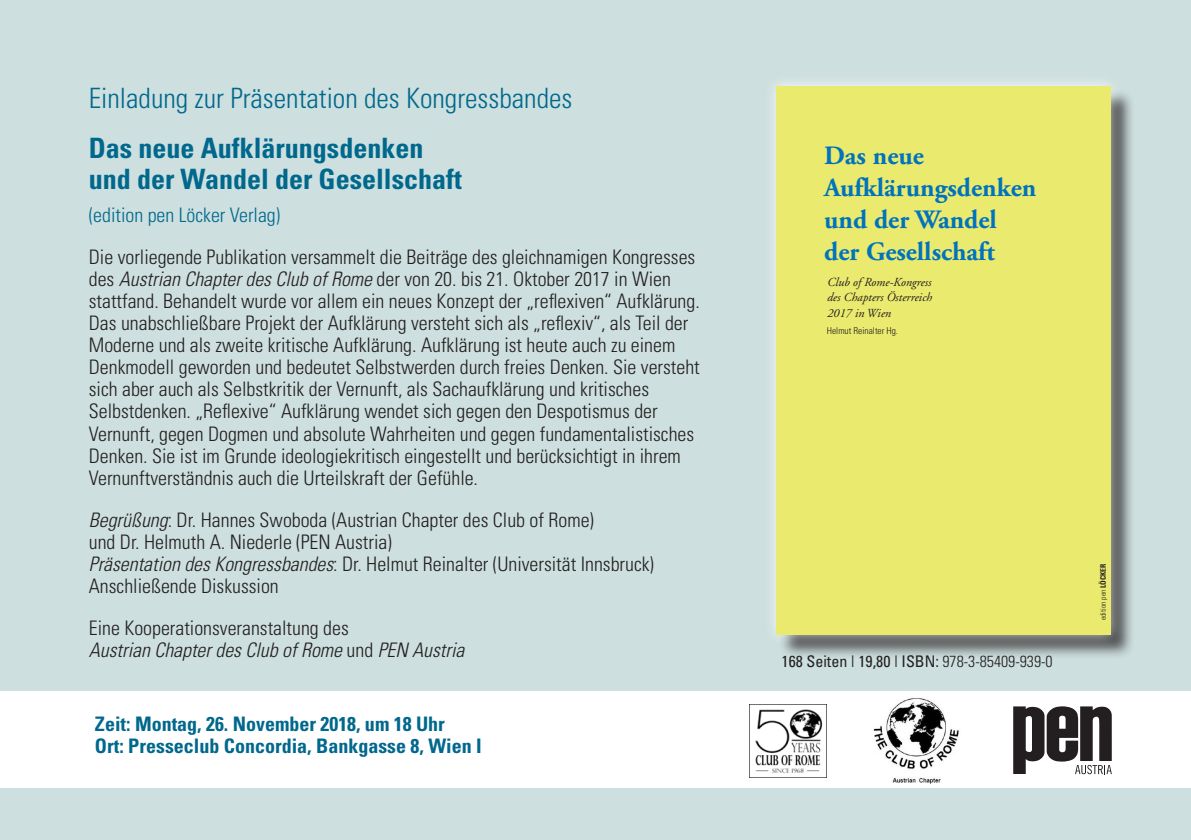
<style>
.page{position:relative;width:1191px;height:840px;background:#fff}
.page>*{position:absolute;margin:0;border:0;box-sizing:border-box;transform-origin:0 0}
.t1{font:700 condensed 28px/30.8px "Univers";color:#00688d}
.t2{font:300 condensed 28px "Univers";color:#00688d}
.t3{font:700 26.4px/32px "Adobe Garamond";color:#0073bc}
.t4{font:300 condensed 20px/22px "Univers";color:#231f20}
.t5{font:700 condensed 20px/22px "Univers";color:#00688d}
.t6{font:italic 300 condensed 20px/22px "Univers";color:#231f20}
.t7{font:300 condensed 20px "Univers";color:#00688d}
.t8{font:condensed 16px "Univers";color:#231f20}
.t9{font:italic 12.2px/15.2px "Adobe Garamond";color:#231f20;text-align:justify}
.t10{font:300 condensed 9.4px "Univers";color:#231f20}
.t11{font:300 condensed 7.6px "Univers";color:#231f20}
.s1{font-style:italic}
.s2{font-style:normal}
.s3{font-weight:300}
.s4{font-weight:700}
</style>
<div class="page">
<div style="left:0;top:0;width:1191px;height:691px;background:#cddfde"></div>
<svg style="left:1013px;top:706px;width:98px;height:67px"></svg>
<div style="left:778px;top:88px;width:357px;height:571px;background:#231f20;opacity:.75"></div>
<div style="left:762px;top:73px;width:361px;height:574px;background:#fff;opacity:.75"></div>
<div style="left:776px;top:86px;width:334px;height:548px;background:#eaea6f"></div>
<img style="left:749px;top:704px;width:77px;height:73px">
<div style="left:0;top:788px;width:1191px;height:51px;background:#cddfde"></div>
<img style="left:873px;top:698px;width:86px;height:86px">
<h1 class="t2" style="left:89px;top:81px;width:485px">Einladung zur Präsentation des Kongressbandes</h1>
<h1 class="t1" style="left:89px;top:132px;width:374px">Das neue Aufklärungsdenken und der Wandel der Gesellschaft</h1>
<p class="t7" style="left:89px;top:203px;width:193px">(edition pen Löcker Verlag)</p>
<p class="t4" style="left:89px;top:246px;width:612px">Die vorliegende Publikation versammelt die Beiträge des gleichnamigen Kongresses des <span class="s1">Austrian Chapter des Club of Rome</span> der von 20. bis 21. Oktober 2017 in Wien stattfand. Behandelt wurde vor allem ein neues Konzept der „reflexiven“ Aufklärung.<br>Das unabschließbare Projekt der Aufklärung versteht sich als „reflexiv“, als Teil der Moderne und als zweite kritische Aufklärung. Aufklärung ist heute auch zu einem Denkmodell geworden und bedeutet Selbstwerden durch freies Denken. Sie versteht sich aber auch als Selbstkritik der Vernunft, als Sachaufklärung und kritisches Selbstdenken. „Reflexive“ Aufklärung wendet sich gegen den Despotismus der Vernunft, gegen Dogmen und absolute Wahrheiten und gegen fundamentalistisches Denken. Sie ist im Grunde ideologiekritisch eingestellt und berücksichtigt in ihrem Vernunftverständnis auch die Urteilskraft der Gefühle.</p>
<p class="t4" style="left:89px;top:508px;width:567px"><span class="s1">Begrüßung</span>: Dr. Hannes Swoboda (Austrian Chapter des Club of Rome)<br>und Dr. Helmuth A. Niederle (PEN Austria)<br><span class="s1">Präsentation des Kongressbandes</span>: Dr. Helmut Reinalter (Universität Innsbruck)<br>Anschließende Diskussion</p>
<p class="t6" style="left:89px;top:616px;width:377px"><span class="s2">Eine Kooperationsveranstaltung des<br></span>Austrian Chapter des Club of Rome <span class="s2">und</span> PEN Austria</p>
<p class="t5" style="left:95px;top:712px;width:388px">Zeit: Montag, 26. November 2018, um 18 Uhr<br>Ort: Presseclub Concordia, Bankgasse 8, Wien I</p>
<h2 class="t3" style="left:824px;top:140px;width:214px">Das neue<br>Aufklärungsdenken und der Wandel der Gesellschaft</h2>
<p class="t9" style="left:827px;top:275px;width:106px">Club of Rome-Kongress des Chapters Österreich 2017 in Wien</p>
<p class="t10" style="left:827px;top:324px;width:73px">Helmut Reinalter Hg.</p>
<p class="t8" style="left:781px;top:650px;width:272px">168 Seiten | 19,80 | ISBN: <span class="s3">978-3-85409-939-0</span></p>
<p class="t11" style="left:1098px;top:620px;width:58px;rotate:-90deg">edition pen <span class="s4">LÖCKER</span></p>
</div>
